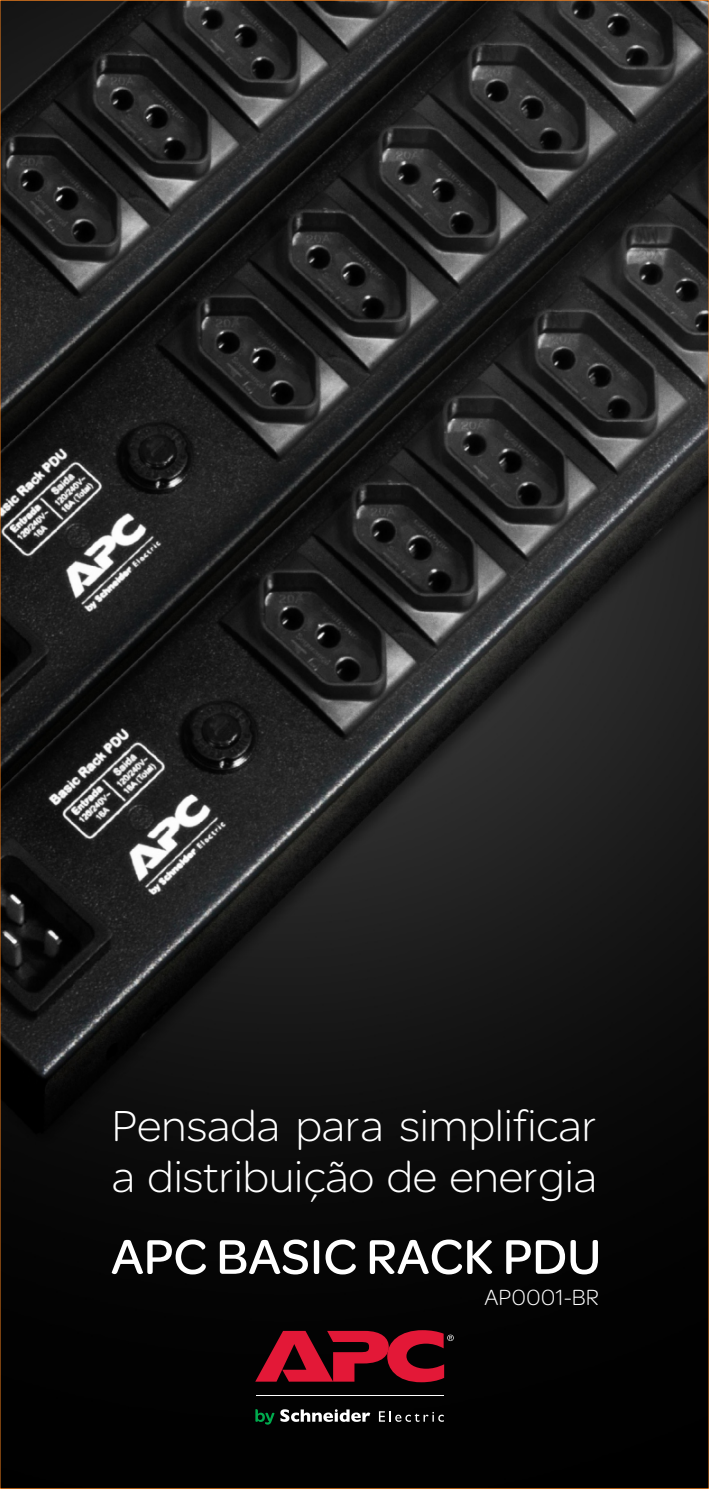
<style>
.page{position:relative;width:709px;height:1489px;background:#fff}
.page>*{position:absolute;margin:0;border:0;box-sizing:border-box;transform-origin:0 0}
.t1{font:52px "SE Optimist";color:#fff}
.t2{font:300 46.25px/50.8px "SE Optimist";color:#fff}
.t3{font:300 23.5px "SE Optimist";color:#fff}
</style>
<div class="page">
<img style="left:2px;top:2px;width:705px;height:1484px">
<svg style="left:255px;top:1408px;width:19px;height:16px"></svg>
<svg style="left:280px;top:1409px;width:90px;height:12px"></svg>
<svg style="left:379px;top:1410px;width:65px;height:11px"></svg>
<hr style="left:256px;top:1395px;width:188px;height:1px;background:#fff">
<svg style="left:255px;top:1329px;width:199px;height:53px;background:#7b0e1e"></svg>
<p class="t2" style="left:112px;top:1101px;width:486px">Pensada para simplificar a distribuição de energia</p>
<p class="t1" style="left:111px;top:1232px;width:491px">APC BASIC RACK PDU</p>
<p class="t3" style="left:484px;top:1285px;width:116px">AP0001-BR</p>
</div>
